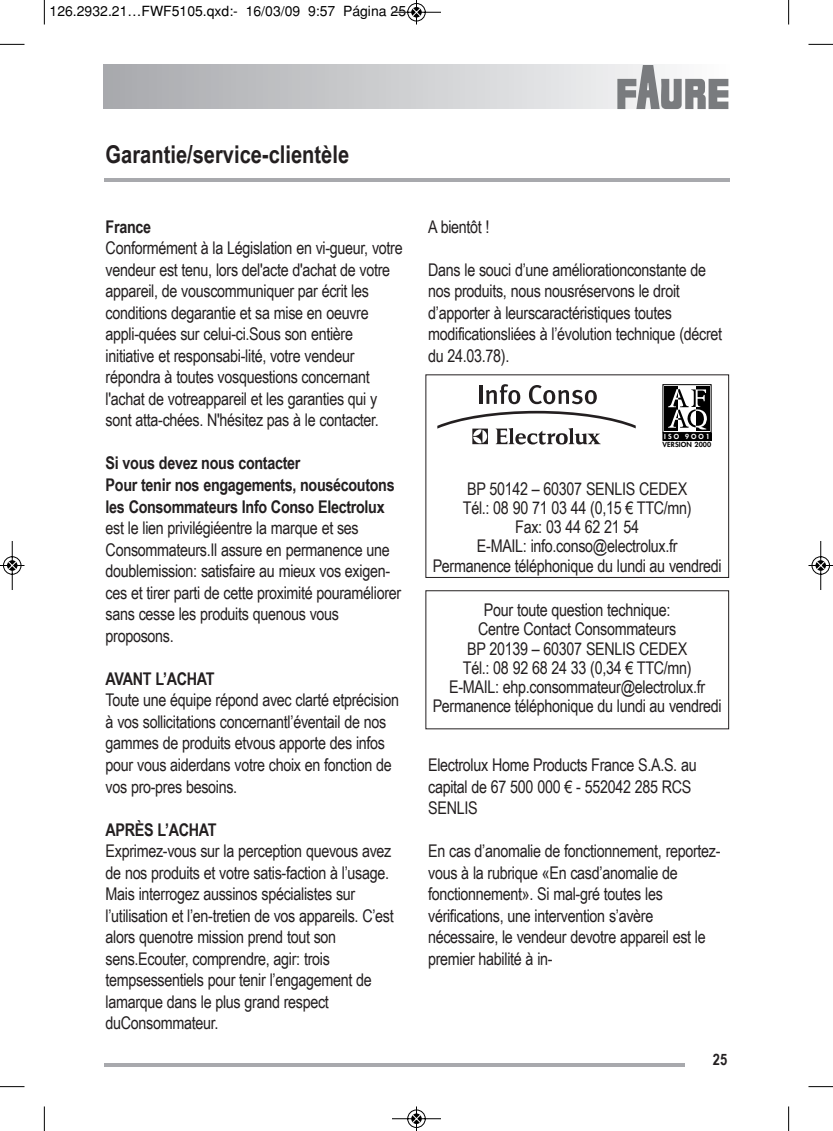
<style>
.page{position:relative;width:833px;height:1131px;background:#fff}
.page>*{position:absolute;margin:0;border:0;box-sizing:border-box;transform-origin:0 0}
.t1{font:700 24.5px "Arial Narrow";color:#231f20}
.t2{font:17.5px/21.5px "Arial Narrow";letter-spacing:-.02em;color:#231f20}
.t3{font:700 17.5px/21.5px "Arial Narrow";letter-spacing:-.02em;color:#231f20}
.t4{font:700 15.75px "Arial Narrow";color:#231f20}
.t5{font:14px "Helvetica";color:#000}
.t6{font:800 6.83px "Futura";letter-spacing:.02em;color:#000;scale:1.05 1}
.t7{font:800 6.83px "Futura";letter-spacing:.3em;color:#fff}
</style>
<div class="page">
<div style="left:425px;top:590px;width:304px;height:139px;border:1px solid #231f20"></div>
<div style="left:425px;top:374px;width:304px;height:204px;border:1px solid #231f20"></div>
<div style="left:664px;top:386px;width:14px;height:45px;background:#000"></div>
<div style="left:696px;top:386px;width:14px;height:45px;background:#000"></div>
<div style="left:663px;top:433px;width:48px;height:7px;background:#000"></div>
<svg style="left:668px;top:389px;width:39px;height:41px"></svg>
<div style="left:662px;top:384px;width:49px;height:49px;border:1px solid #000"></div>
<hr style="left:479px;top:385px;width:3px;height:19px;background:#231f20">
<svg style="left:486px;top:384px;width:34px;height:20px"></svg>
<svg style="left:529px;top:385px;width:68px;height:19px"></svg>
<svg style="left:437px;top:411px;width:199px;height:33px"></svg>
<hr style="left:104px;top:178px;width:625px;height:4px;background:#a8a9ad">
<hr style="left:104px;top:1063px;width:580px;height:3px;background:#a8a9ad">
<svg style="left:104px;top:64px;width:625px;height:45px;background:#c9cacd"></svg>
<svg style="left:617px;top:65px;width:111px;height:44px"></svg>
<svg style="left:44px;top:0;width:1px;height:25px"></svg>
<svg style="left:0;top:44px;width:24px;height:1px"></svg>
<svg style="left:788px;top:0;width:1px;height:25px"></svg>
<svg style="left:808px;top:44px;width:25px;height:1px"></svg>
<svg style="left:44px;top:1106px;width:1px;height:24px"></svg>
<svg style="left:0;top:1086px;width:24px;height:1px"></svg>
<svg style="left:788px;top:1106px;width:1px;height:24px"></svg>
<svg style="left:808px;top:1086px;width:25px;height:1px"></svg>
<svg style="left:392px;top:0;width:49px;height:25px"></svg>
<svg style="left:392px;top:1106px;width:49px;height:24px"></svg>
<svg style="left:0;top:541px;width:25px;height:49px"></svg>
<svg style="left:808px;top:541px;width:25px;height:49px"></svg>
<p class="t5" style="left:50px;top:3px;width:358px">126.2932.21…FWF5105.qxd:- 16/03/09 9:57 Página 25</p>
<h1 class="t1" style="left:106px;top:140px;width:245px">Garantie/service-clientèle</h1>
<p class="t3" style="left:106px;top:215px;width:47px">France</p>
<p class="t2" style="left:106px;top:237px;width:298px">Conformément à la Législation en vi-gueur, votre vendeur est tenu, lors del'acte d'achat de votre appareil, de vouscommuniquer par écrit les conditions degarantie et sa mise en oeuvre appli-quées sur celui-ci.Sous son entière initiative et responsabi-lité, votre vendeur répondra à toutes vosquestions concernant l'achat de votreappareil et les garanties qui y sont atta-chées. N'hésitez pas à le contacter.</p>
<p class="t3" style="left:106px;top:452px;width:290px">Si vous devez nous contacter<br>Pour tenir nos engagements, nousécoutons les Consommateurs Info Conso Electrolux</p>
<p class="t2" style="left:106px;top:517px;width:297px">est le lien privilégiéentre la marque et ses Consommateurs.Il assure en permanence une doublemission: satisfaire au mieux vos exigen&shy;ces et tirer parti de cette proximité pouraméliorer sans cesse les produits quenous vous proposons.</p>
<p class="t3" style="left:106px;top:667px;width:110px">AVANT L’ACHAT</p>
<p class="t2" style="left:106px;top:689px;width:295px">Toute une équipe répond avec clarté etprécision à vos sollicitations concernantl’éventail de nos gammes de produits etvous apporte des infos pour vous aiderdans votre choix en fonction de vos pro-pres besoins.</p>
<p class="t3" style="left:106px;top:818px;width:113px">APRÈS L’ACHAT</p>
<p class="t2" style="left:106px;top:840px;width:290px">Exprimez-vous sur la perception quevous avez de nos produits et votre satis-faction à l’usage.<br>Mais interrogez aussinos spécialistes sur l’utilisation et l’en-tretien de vos appareils. C’est alors quenotre mission prend tout son sens.Ecouter, comprendre, agir: trois tempsessentiels pour tenir l’engagement de lamarque dans le plus grand respect duConsommateur.</p>
<p class="t2" style="left:428px;top:215px;width:63px">A bientôt !</p>
<p class="t2" style="left:428px;top:258px;width:295px">Dans le souci d’une améliorationconstante de nos produits, nous nousréservons le droit d’apporter à leurscaractéristiques toutes modificationsliées à l’évolution technique (décret du 24.03.78).</p>
<p class="t7" style="left:664px;top:433px;width:47px">ISO 9OO1</p>
<p class="t6" style="left:662px;top:441px;width:48px">VERSION 2000</p>
<p class="t2" style="left:433px;top:478px;width:291px;line-height:19.2px;text-align:center">BP 50142 – 60307 SENLIS CEDEX<br>Tél.: 08 90 71 03 44 (0,15 € TTC/mn)<br>Fax: 03 44 62 21 54<br>E-MAIL: info.conso@electrolux.fr<br>Permanence téléphonique du lundi au vendredi</p>
<p class="t2" style="left:433px;top:600px;width:291px;line-height:19.2px;text-align:center">Pour toute question technique:<br>Centre Contact Consommateurs<br>BP 20139 – 60307 SENLIS CEDEX<br>Tél.: 08 92 68 24 33 (0,34 € TTC/mn)<br>E-MAIL: ehp.consommateur@electrolux.fr Permanence téléphonique du lundi au vendredi</p>
<p class="t2" style="left:428px;top:753px;width:270px">Electrolux home Products France S.A.S. au capital de 67 500 000 € - 552042 285 RCS<br>SENLIS</p>
<p class="t2" style="left:428px;top:840px;width:294px">En cas d’anomalie de fonctionnement, reportez&shy;vous à la rubrique «En casd’anomalie de fonctionnement». Si mal-gré toutes les vérifications, une intervention s’avère nécessaire, le vendeur devotre appareil est le premier habilité à in-</p>
<p class="t4" style="left:713px;top:1050px;width:16px">25</p>
</div>
